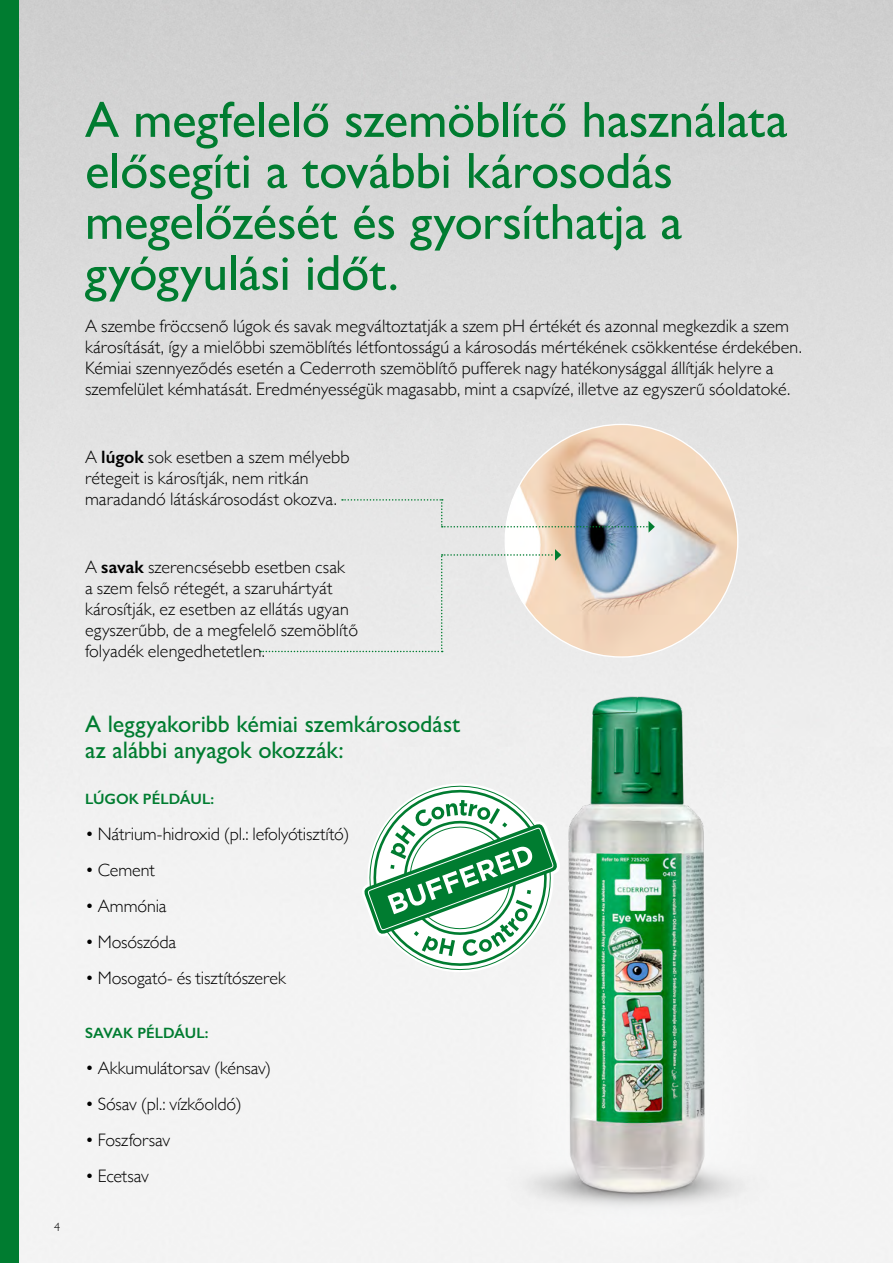
<style>
.page{position:relative;width:893px;height:1263px;background:#fff}
.page>*{position:absolute;margin:0;border:0;box-sizing:border-box;transform-origin:0 0}
.t1{font:500 51px/51px "Gill Sans MT Pro";letter-spacing:-.005em;color:#007c30}
.t2{font:500 24px/25.5px "Gill Sans MT Pro";color:#007c30}
.t3{font:300 18px/21px "Gill Sans";letter-spacing:.005em;color:#000}
.t4{font:600 15px "Gill Sans";color:#007c30}
.t5{font:300 12px "Gill Sans";color:#000}
.s1{font-weight:600}
</style>
<div class="page">
<svg style="left:505px;top:424px;width:233px;height:233px;background:#e4cbb4"></svg>
<img style="left:507px;top:541px;width:222px;height:108px">
<svg style="left:260px;top:549px;width:301px;height:103px;background:#e9e8e5"></svg>
<svg style="left:342px;top:499px;width:313px;height:34px;background:#c9cece"></svg>
<img style="left:469px;top:649px;width:339px;height:614px">
<svg style="left:357px;top:773px;width:205px;height:209px"></svg>
<div style="left:0;top:0;width:19px;height:1263px;background:#007c30"></div>
<p class="t5" style="left:54px;top:1218px;width:7px">4</p>
<h1 class="t1" style="left:85px;top:94px;width:704px">A megfelelő szemöblítő használata elősegíti a további károsodás megelőzését és gyorsíthatja a gyógyulási időt.</h1>
<p class="t3" style="left:85px;top:315px;width:718px">A szembe fröccsenő lúgok és savak megváltoztatják a szem pH értékét és azonnal megkezdik a szem károsítását, így a mielőbbi szemöblítés létfontosságú a károsodás mértékének csökkentése érdekében.<br>Kémiai szennyeződés esetén a Cederroth szemöblítő pufferek nagy hatékonysággal állítják helyre a szemfelület kémhatását. Eredményességük magasabb, mint a csapvízé, illetve az egyszerű sóoldatoké.</p>
<p class="t3" style="left:85px;top:446px;width:266px">A <span class="s1">lúgok</span> sok esetben a szem mélyebb rétegeit is károsítják, nem ritkán maradandó látáskárosodást okozva.</p>
<p class="t3" style="left:85px;top:555px;width:275px">A <span class="s1">savak</span> szerencsésebb esetben csak<br>a szem felső rétegét, a szaruhártyát károsítják, ez esetben az ellátás ugyan egyszerűbb, de a megfelelő szemöblítő folyadék elengedhetetlen.</p>
<h2 class="t2" style="left:85px;top:711px;width:377px">A leggyakoribb kémiai szemkárosodást az alábbi anyagok okozzák:</h2>
<p class="t4" style="left:85px;top:790px;width:131px">LÚGOK PÉLDÁUL:</p>
<p class="t3" style="left:85px;top:823px;width:266px">• Nátrium-hidroxid (pl.: lefolyótisztító)</p>
<p class="t3" style="left:85px;top:859px;width:71px">• Cement</p>
<p class="t3" style="left:85px;top:895px;width:83px">• Ammónia</p>
<p class="t3" style="left:85px;top:931px;width:93px">• Mosószóda</p>
<p class="t3" style="left:85px;top:967px;width:202px">• Mosogató- és tisztítószerek</p>
<p class="t4" style="left:85px;top:1024px;width:125px">SAVAK PÉLDÁUL:</p>
<p class="t3" style="left:85px;top:1057px;width:188px">• Akkumulátorsav (kénsav)</p>
<p class="t3" style="left:85px;top:1093px;width:158px">• Sósav (pl.: vízkőoldó)</p>
<p class="t3" style="left:85px;top:1129px;width:86px">• Foszforsav</p>
<p class="t3" style="left:85px;top:1165px;width:65px">• Ecetsav</p>
</div>
